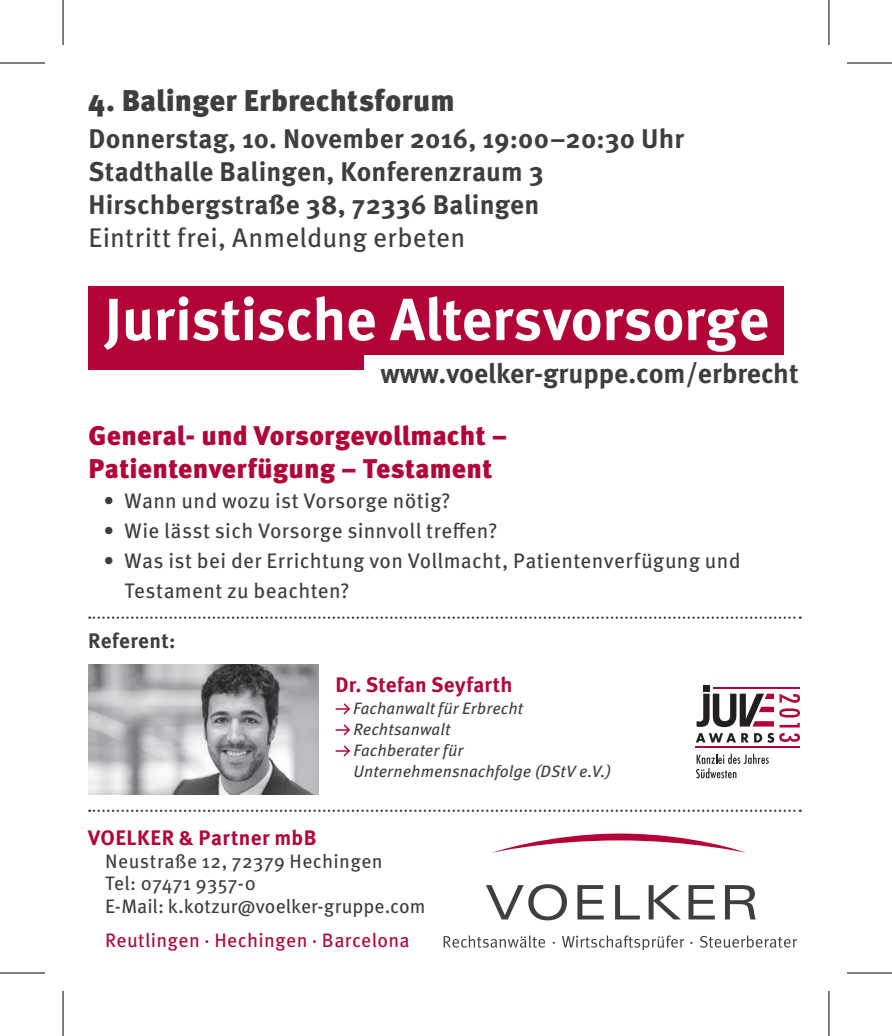
<style>
.page{position:relative;width:892px;height:1036px;background:#fff}
.page>*{position:absolute;margin:0;border:0;box-sizing:border-box;transform-origin:0 0}
.t1{font:700 59.4px "Meta Pro";letter-spacing:-.005em;color:#fff}
.t2{font:900 30px "Meta Pro";letter-spacing:.005em;color:#3e3e3f}
.t3{font:700 27.6px "Meta Pro";color:#3e3e3f}
.t4{font:700 27px "Meta Pro";letter-spacing:.01em;color:#3e3e3f}
.t5{font:900 27px "Meta Pro";letter-spacing:.005em;color:#b30437}
.t6{font:27px "Meta Pro";letter-spacing:.01em;color:#3e3e3f}
.t7{font:21px/30px "Meta Pro";letter-spacing:.015em;color:#3e3e3f}
.t8{font:700 21px "Meta Pro";letter-spacing:.02em;color:#b30437}
.t9{font:700 21px "Meta Pro";letter-spacing:.02em;color:#3e3e3f}
.t10{font:19.5px "Meta Pro";letter-spacing:.015em;color:#3e3e3f}
.t11{font:19.5px "Meta Pro";letter-spacing:.02em;color:#b30437}
.t12{font:italic 16.5px/21px "Meta Pro";letter-spacing:.005em;color:#3e3e3f}
</style>
<div class="page">
<svg style="left:486px;top:884px;width:81px;height:36px"></svg>
<svg style="left:577px;top:885px;width:26px;height:34px"></svg>
<svg style="left:615px;top:885px;width:24px;height:34px"></svg>
<svg style="left:648px;top:885px;width:32px;height:34px"></svg>
<svg style="left:688px;top:885px;width:26px;height:34px"></svg>
<svg style="left:725px;top:885px;width:30px;height:34px"></svg>
<svg style="left:492px;top:834px;width:253px;height:19px"></svg>
<svg style="left:443px;top:935px;width:102px;height:13px"></svg>
<svg style="left:700px;top:935px;width:97px;height:13px"></svg>
<svg style="left:562px;top:935px;width:122px;height:14px"></svg>
<svg style="left:89px;top:810px;width:711px;height:2px"></svg>
<svg style="left:89px;top:617px;width:711px;height:2px"></svg>
<svg style="left:336px;top:703px;width:14px;height:12px"></svg>
<svg style="left:336px;top:724px;width:14px;height:12px"></svg>
<svg style="left:336px;top:745px;width:14px;height:12px"></svg>
<svg style="left:696px;top:733px;width:39px;height:9px"></svg>
<svg style="left:741px;top:733px;width:7px;height:9px"></svg>
<svg style="left:696px;top:685px;width:77px;height:42px"></svg>
<hr style="left:695px;top:747px;width:104px;height:1px;background:#b30437">
<hr style="left:713px;top:688px;width:86px;height:1px;background:#b30437">
<svg style="left:779px;top:694px;width:20px;height:33px"></svg>
<svg style="left:754px;top:733px;width:45px;height:10px"></svg>
<svg style="left:696px;top:754px;width:72px;height:24px"></svg>
<div style="left:89px;top:286px;width:695px;height:84px;background:#b30437"></div>
<div style="left:364px;top:355px;width:456px;height:39px;background:#fff"></div>
<img style="left:88px;top:665px;width:230px;height:129px">
<svg style="left:0;top:973px;width:45px;height:1px"></svg>
<svg style="left:847px;top:973px;width:44px;height:1px"></svg>
<svg style="left:829px;top:0;width:1px;height:45px"></svg>
<svg style="left:829px;top:991px;width:1px;height:45px"></svg>
<hr style="left:0;top:62px;width:45px;height:2px;background:#000">
<hr style="left:846px;top:62px;width:45px;height:2px;background:#000">
<hr style="left:0;top:972px;width:45px;height:1px;background:#000">
<hr style="left:846px;top:972px;width:45px;height:1px;background:#000">
<hr style="left:62px;top:0;width:2px;height:45px;background:#000">
<hr style="left:62px;top:991px;width:2px;height:45px;background:#000">
<hr style="left:828px;top:0;width:1px;height:45px;background:#000">
<hr style="left:828px;top:991px;width:1px;height:45px;background:#000">
<p class="t2" style="left:88px;top:82px;width:368px">4. Balinger Erbrechtsforum</p>
<p class="t4" style="left:89px;top:122px;width:597px">Donnerstag, 10. November 2016, 19:00–20:30 Uhr</p>
<p class="t4" style="left:89px;top:155px;width:456px">Stadthalle Balingen, Konferenzraum 3</p>
<p class="t4" style="left:89px;top:188px;width:452px">Hirschbergstraße 38, 72336 Balingen</p>
<p class="t6" style="left:89px;top:221px;width:378px">Eintritt frei, Anmeldung erbeten</p>
<p class="t1" style="left:104px;top:282px;width:666px">Juristische Altersvorsorge</p>
<p class="t3" style="left:380px;top:356px;width:419px">www.voelker-gruppe.com/erbrecht</p>
<p class="t5" style="left:89px;top:419px;width:420px">General- und Vorsorgevollmacht –</p>
<p class="t5" style="left:89px;top:452px;width:405px">Patientenverfügung – Testament</p>
<p class="t7" style="left:104px;top:487px;width:348px">• Wann und wozu ist Vorsorge nötig?</p>
<p class="t7" style="left:104px;top:517px;width:395px">• Wie lässt sich Vorsorge sinnvoll treffen?</p>
<p class="t7" style="left:125px;top:547px;width:617px;text-indent:-21px">• Was ist bei der Errichtung von Vollmacht, Patientenverfügung und<br>Testament zu beachten?</p>
<p class="t9" style="left:88px;top:627px;width:89px">Referent:</p>
<p class="t8" style="left:335px;top:671px;width:178px">Dr. Stefan Seyfarth</p>
<p class="t12" style="left:353px;top:699px;width:171px">Fachanwalt für Erbrecht</p>
<p class="t12" style="left:353px;top:720px;width:259px">Rechtsanwalt<br>Fachberater für<br>Unternehmensnachfolge (DStV e.V.)</p>
<p class="t8" style="left:88px;top:825px;width:230px">VOELKER &amp; Partner mbB</p>
<p class="t10" style="left:105px;top:849px;width:279px">Neustraße 12, 72379 Hechingen</p>
<p class="t10" style="left:105px;top:871px;width:152px">Tel: 07471 9357-0</p>
<p class="t10" style="left:105px;top:894px;width:322px">E-Mail: k.kotzur@voelker-gruppe.com</p>
<p class="t11" style="left:105px;top:928px;width:306px">Reutlingen · Hechingen · Barcelona</p>
</div>
